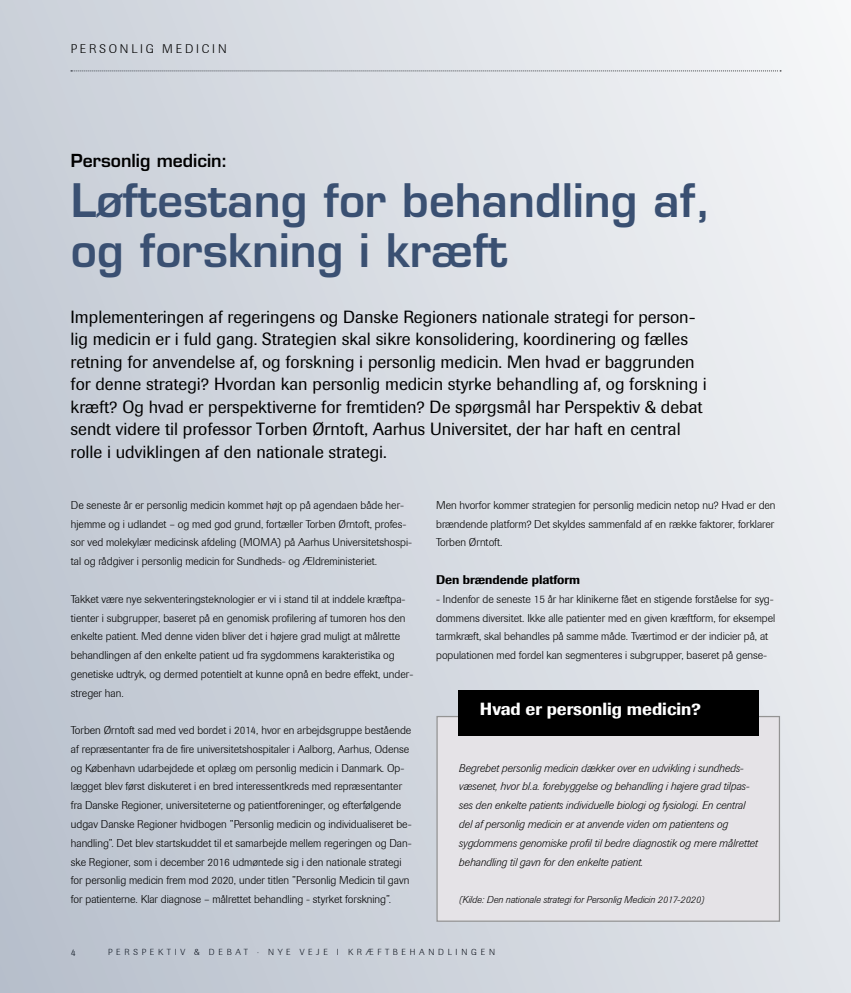
<style>
.page{position:relative;width:851px;height:993px;background:#fff}
.page>*{position:absolute;margin:0;border:0;box-sizing:border-box;transform-origin:0 0}
.t1{font:600 45px/50px "Eurostile LT Std";color:#3a5072}
.t2{font:17.5px/22.5px "Imago";color:#000}
.t3{font:500 17.5px "Berthold Imago";color:#fff}
.t4{font:600 17.5px "Eurostile LT Std";color:#000}
.t5{font:500 12.5px "Berthold Imago";color:#000}
.t6{font:300 12.5px "Berthold Imago";letter-spacing:.22em;color:#000}
.t7{font:300 11.25px/18.8px "Berthold Imago";color:#000}
.t8{font:italic 300 11.25px/18.8px "Berthold Imago";color:#000}
.t9{font:italic 300 10px "Berthold Imago";color:#000}
.t10{font:300 10px "Berthold Imago";color:#000}
.t11{font:300 8.75px "Berthold Imago";letter-spacing:.42em;color:#000}
</style>
<div class="page">
<div style="left:0;top:0;width:850px;height:992px;background:linear-gradient(to right,#c0c7d2,#eef0f3)"></div>
<div style="left:436px;top:715px;width:344px;height:206px;background:#e5e3e7;border:1px solid #939393"></div>
<div style="left:458px;top:689px;width:300px;height:46px;background:#000"></div>
<p class="t6" style="left:71px;top:42px;width:157px">PERSONLIG MEDICIN</p>
<h2 class="t4" style="left:71px;top:149px;width:158px">Personlig medicin:</h2>
<h1 class="t1" style="left:71px;top:175px;width:641px">Løftestang for behandling af, og forskning i kræft</h1>
<p class="t2" style="left:71px;top:305px;width:637px">Implementeringen af regeringens og Danske Regioners nationale strategi for person&shy;lig medicin er i fuld gang. Strategien skal sikre konsolidering, koordinering og fælles retning for anvendelse af, og forskning i personlig medicin. Men hvad er baggrunden for denne strategi? Hvordan kan personlig medicin styrke behandling af, og forskning i kræft? Og hvad er perspektiverne for fremtiden? De spørgsmål har Perspektiv &amp; debat sendt videre til professor Torben Ørntoft, Aarhus Universitet, der har haft en central rolle i udviklingen af den nationale strategi.</p>
<p class="t7" style="left:436px;top:495px;width:341px;text-align:justify">Men hvorfor kommer strategien for personlig medicin netop nu? Hvad er den brændende platform? Det skyldes sammenfald af en række faktorer, forklarer Torben Ørntoft.</p>
<p class="t5" style="left:436px;top:572px;width:145px">Den brændende platform</p>
<p class="t7" style="left:436px;top:589px;width:340px">- Indenfor de seneste 15 år har klinikerne fået en stigende forståelse for syg&shy;dommens diversitet. Ikke alle patienter med en given kræftform, for eksempel tarmkræft, skal behandles på samme måde. Tværtimod er der indicier på, at populationen med fordel kan segmenteres i subgrupper, baseret på gense-</p>
<p class="t7" style="left:71px;top:495px;width:343px">De seneste år er personlig medicin kommet højt op på agendaen både her&shy;hjemme og i udlandet – og med god grund, fortæller Torben Ørntoft, profes&shy;sor ved molekylær medicinsk afdeling (MOMA) på Aarhus Universitetshospi&shy;tal og rådgiver i personlig medicin for Sundheds- og Ældreministeriet.</p>
<p class="t7" style="left:71px;top:589px;width:344px">Takket være nye sekventeringsteknologier er vi i stand til at inddele kræftpa&shy;tienter i subgrupper, baseret på en genomisk profilering af tumoren hos den enkelte patient. Med denne viden bliver det i højere grad muligt at målrette behandlingen af den enkelte patient ud fra sygdommens karakteristika og genetiske udtryk, og dermed potentielt at kunne opnå en bedre effekt, under&shy;streger han.</p>
<p class="t7" style="left:71px;top:720px;width:342px">Torben Ørntoft sad med ved bordet i 2014, hvor en arbejdsgruppe bestående af repræsentanter fra de fire universitetshospitaler i Aalborg, Aarhus, Odense og København udarbejdede et oplæg om personlig medicin i Danmark. Op&shy;lægget blev først diskuteret i en bred interessentkreds med repræsentanter fra Danske Regioner, universiteterne og patientforeninger, og efterfølgende udgav Danske Regioner hvidbogen ”Personlig medicin og individualiseret be&shy;handling”. Det blev startskuddet til et samarbejde mellem regeringen og Dan&shy;ske Regioner, som i december 2016 udmøntede sig i den nationale strategi for personlig medicin frem mod 2020, under titlen ”Personlig Medicin til gavn for patienterne. Klar diagnose – målrettet behandling - styrket forskning”.</p>
<h2 class="t3" style="left:480px;top:698px;width:222px">Hvad er personlig medicin?</h2>
<p class="t8" style="left:458px;top:758px;width:300px">Begrebet personlig medicin dækker over en udvikling i sundheds&shy;væsenet, hvor bl.a. forebyggelse og behandling i højere grad tilpas&shy;ses den enkelte patients individuelle biologi og fysiologi. En central del af personlig medicin er at anvende viden om patientens og sygdommens genomiske profil til bedre diagnostik og mere målrettet behandling til gavn for den enkelte patient.</p>
<p class="t9" style="left:458px;top:893px;width:247px">(Kilde: Den nationale strategi for Personlig Medicin 2017-2020)</p>
<p class="t10" style="left:71px;top:946px;width:6px">4</p>
<p class="t11" style="left:108px;top:946px;width:388px">PERSPEKTIV &amp; DEBAT · NYE VEJE I KRÆFTBEHANDLINGEN</p>
</div>
